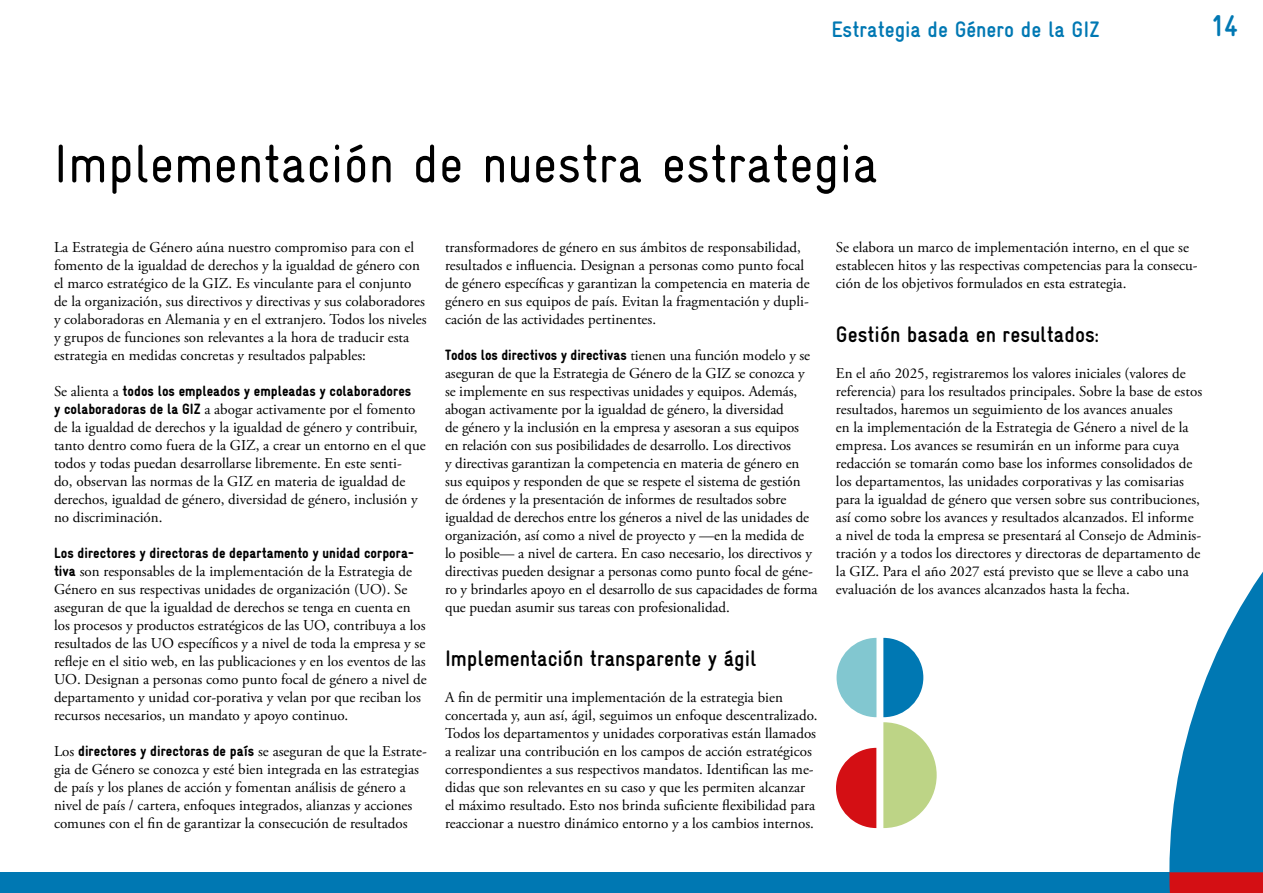
<style>
.page{position:relative;width:1263px;height:893px;background:#fff}
.page>*{position:absolute;margin:0;border:0;box-sizing:border-box;transform-origin:0 0}
.t1{font:54px "Gravur Condensed";color:#000}
.t2{font:700 30px "Gravur Condensed";color:#0078b3}
.t3{font:700 22.5px "Gravur Condensed";color:#000}
.t4{font:700 22.5px "Gravur Condensed";color:#0078b3}
.t5{font:15px/18px "Adobe Garamond Pro";color:#000}
.t6{font:900 15px "Gravur Condensed";color:#000}
.s1{font-family:"Adobe Garamond Pro";font-weight:400}
.s2{font-family:"Gravur Condensed";font-weight:900}
</style>
<div class="page">
<svg style="left:836px;top:748px;width:40px;height:80px"></svg>
<svg style="left:883px;top:638px;width:54px;height:190px"></svg>
<svg style="left:836px;top:638px;width:40px;height:79px"></svg>
<svg style="left:1169px;top:572px;width:94px;height:300px;fill:#0078b3"></svg>
<div style="left:0;top:872px;width:1263px;height:21px;background:#0078b3"></div>
<div style="left:1169px;top:872px;width:94px;height:21px;background:#d40f14"></div>
<h3 class="t4" style="left:831px;top:17px;width:270px">Estrategia de Género de la GIZ</h3>
<h2 class="t2" style="left:1211px;top:9px;width:29px">14</h2>
<h1 class="t1" style="left:53px;top:133px;width:826px">Implementación de nuestra estrategia</h1>
<p class="t5" style="left:54px;top:239px;width:374px">La Estrategia de Género aúna nuestro compromiso para con el fomento de la igualdad de derechos y la igualdad de género con el marco estratégico de la GIZ. Es vinculante para el conjunto de la organización, sus directivos y directivas y sus colaboradores y colaboradoras en Alemania y en el extranjero. Todos los niveles y grupos de funciones son relevantes a la hora de traducir esta estrategia en medidas concretas y resultados palpables:</p>
<p class="t6" style="left:54px;top:383px;width:359px"><span class="s1">Se alienta a</span> todos los empleados y empleadas y colaboradores</p>
<p class="t5" style="left:54px;top:401px;width:373px"><span class="s2">y colaboradoras de la GIZ</span> a abogar activamente por el fomento de la igualdad de derechos y la igualdad de género y contribuir, tanto dentro como fuera de la GIZ, a crear un entorno en el que todos y todas puedan desarrollarse libremente. En este senti-<br>do, observan las normas de la GIZ en materia de igualdad de derechos, igualdad de género, diversidad de género, inclusión y no discriminación.</p>
<p class="t6" style="left:54px;top:545px;width:361px">Los directores y directoras de departamento y unidad corpora-</p>
<p class="t5" style="left:54px;top:563px;width:374px"><span class="s2">tiva</span> son responsables de la implementación de la Estrategia de Género en sus respectivas unidades de organización (UO). Se aseguran de que la igualdad de derechos se tenga en cuenta en los procesos y productos estratégicos de las UO, contribuya a los resultados de las UO específicos y a nivel de toda la empresa y se refleje en el sitio web, en las publicaciones y en los eventos de las UO. Designan a personas como punto focal de género a nivel de departamento y unidad cor-porativa y velan por que reciban los recursos necesarios, un mandato y apoyo continuo.</p>
<p class="t5" style="left:54px;top:743px;width:374px">Los <span class="s2">directores y directoras de país</span> se aseguran de que la Estrate&shy;gia de Género se conozca y esté bien integrada en las estrategias de país y los planes de acción y fomentan análisis de género a nivel de país / cartera, enfoques integrados, alianzas y acciones comunes con el fin de garantizar la consecución de resultados</p>
<p class="t5" style="left:445px;top:239px;width:366px">transformadores de género en sus ámbitos de responsabilidad, resultados e influencia. Designan a personas como punto focal de género específicas y garantizan la competencia en materia de género en sus equipos de país. Evitan la fragmentación y dupli&shy;cación de las actividades pertinentes.</p>
<p class="t6" style="left:445px;top:347px;width:367px">Todos los directivos y directivas <span class="s1">tienen una función modelo y se</span></p>
<p class="t5" style="left:445px;top:365px;width:374px">aseguran de que la Estrategia de Género de la GIZ se conozca y se implemente en sus respectivas unidades y equipos. Además, abogan activamente por la igualdad de género, la diversidad<br>de género y la inclusión en la empresa y asesoran a sus equipos<br>en relación con sus posibilidades de desarrollo. Los directivos<br>y directivas garantizan la competencia en materia de género en sus equipos y responden de que se respete el sistema de gestión de órdenes y la presentación de informes de resultados sobre igualdad de derechos entre los géneros a nivel de las unidades de organización, así como a nivel de proyecto y —en la medida de lo posible— a nivel de cartera. En caso necesario, los directivos y directivas pueden designar a personas como punto focal de géne&shy;ro y brindarles apoyo en el desarrollo de sus capacidades de forma que puedan asumir sus tareas con profesionalidad.</p>
<h3 class="t3" style="left:445px;top:646px;width:313px">Implementación transparente y ágil</h3>
<p class="t5" style="left:445px;top:689px;width:374px">A fin de permitir una implementación de la estrategia bien concertada y, aun así, ágil, seguimos un enfoque descentralizado.<br>Todos los departamentos y unidades corporativas están llamados a realizar una contribución en los campos de acción estratégicos correspondientes a sus respectivos mandatos. Identifican las me&shy;didas que son relevantes en su caso y que les permiten alcanzar el máximo resultado. Esto nos brinda suficiente flexibilidad para reaccionar a nuestro dinámico entorno y a los cambios internos.</p>
<p class="t5" style="left:836px;top:239px;width:363px">Se elabora un marco de implementación interno, en el que se establecen hitos y las respectivas competencias para la consecu&shy;ción de los objetivos formulados en esta estrategia.</p>
<h3 class="t3" style="left:836px;top:322px;width:264px">Gestión basada en resultados:</h3>
<p class="t5" style="left:836px;top:365px;width:368px">En el año 2025, registraremos los valores iniciales (valores de referencia) para los resultados principales. Sobre la base de estos resultados, haremos un seguimiento de los avances anuales<br>en la implementación de la Estrategia de Género a nivel de la empresa. Los avances se resumirán en un informe para cuya redacción se tomarán como base los informes consolidados de los departamentos, las unidades corporativas y las comisarias para la igualdad de género que versen sobre sus contribuciones, así como sobre los avances y resultados alcanzados. El informe a nivel de toda la empresa se presentará al Consejo de Adminis&shy;tración y a todos los directores y directoras de departamento de la GIZ. Para el año 2027 está previsto que se lleve a cabo una evaluación de los avances alcanzados hasta la fecha.</p>
</div>
